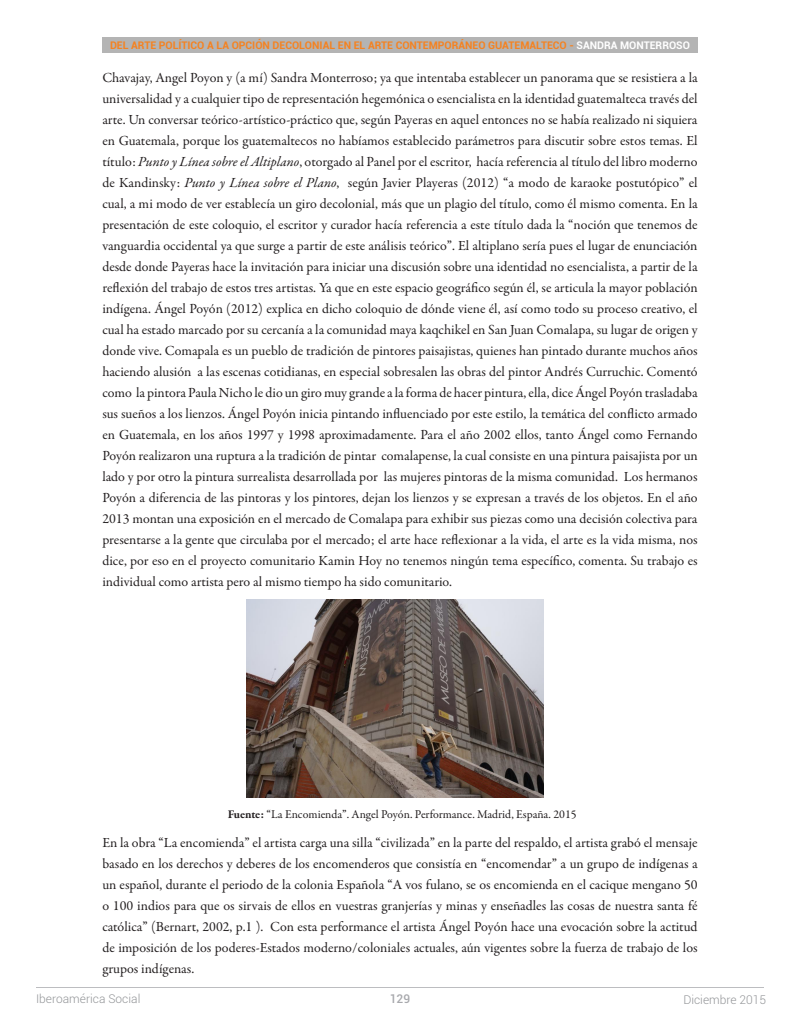
<style>
.page{position:relative;width:800px;height:1024px;background:#fff}
.page>*{position:absolute;margin:0;border:0;box-sizing:border-box;transform-origin:0 0}
.Cuerpo_A{font:14px/21px "Garamond Premr Pro";color:#231f20;text-align:justify}
.Por_omisión_A{font:14px/21px "Garamond Premr Pro";color:#231f20;text-align:justify}
.Por_omisión_A-2{font:12px "Garamond Premr Pro";letter-spacing:-.005em;color:#231f20}
.t1{font:300 12px "Roboto";color:#939598}
.t2{font:500 12px "Roboto";color:#a8a9ad}
.t3{font:700 10.5px "Roboto";color:#f58220}
.s1{color:#fff}
.s2{font-style:italic}
.s3{font-weight:500}
.s4{font-weight:700}
</style>
<div class="page">
<hr style="left:36px;top:987px;width:728px;height:1px;background:#bcbdc0">
<div style="left:102px;top:38px;width:596px;height:15px;background:#b4b4b4"></div>
<img style="left:247px;top:600px;width:297px;height:197px">
<p class="t3" style="left:110px;top:37px;width:581px">DEL ARTE POLÍTICO A LA OPCIÓN DECOLONIAL EN EL ARTE CONTEMPORÁNEO GUATEMALTECO - <span class="s1">SANDRA MONTERROSO</span></p>
<p class="Cuerpo_A" style="left:102px;top:67px;width:597px">Chavajay, Angel Poyon y (a mí) Sandra Monterroso; ya que intentaba establecer un panorama que se resistiera a la universalidad y a cualquier tipo de representación hegemónica o esencialista en la identidad guatemalteca través del arte. Un conversar teórico-artístico-práctico que, según Payeras en aquel entonces no se había realizado ni siquiera en Guatemala, porque los guatemaltecos no habíamos establecido parámetros para discutir sobre estos temas. El título: <span class="s2">Punto y Línea sobre el Altiplano</span>, otorgado al Panel por el escritor, hacía referencia al título del libro moderno de Kandinsky: <span class="s2">Punto y Línea sobre el Plano</span>, según Javier Playeras (2012) <span class="s3">“</span>a modo de karaoke postutópico<span class="s3">”</span> el cual, a mi modo de ver establecía un giro decolonial, más que un plagio del título, como él mismo comenta. En la presentación de este coloquio, el escritor y curador hacía referencia a este título dada la <span class="s3">“</span>noción que tenemos de vanguardia occidental ya que surge a partir de este análisis teórico<span class="s3">”</span>. El altiplano sería pues el lugar de enunciación desde donde Payeras hace la invitación para iniciar una discusión sobre una identidad no esencialista, a partir de la reflexión del trabajo de estos tres artistas. Ya que en este espacio geográfico según él, se articula la mayor población indígena. Ángel Poyón (2012) explica en dicho coloquio de dónde viene él, así como todo su proceso creativo, el cual ha estado marcado por su cercanía a la comunidad maya kaqchikel en San Juan Comalapa, su lugar de origen y donde vive. Comapala es un pueblo de tradición de pintores paisajistas, quienes han pintado durante muchos años haciendo alusión a las escenas cotidianas, en especial sobresalen las obras del pintor Andrés Curruchic. Comentó como la pintora Paula Nicho le dio un giro muy grande a la forma de hacer pintura, ella, dice Ángel Poyón trasladaba sus sueños a los lienzos. Ángel Poyón inicia pintando influenciado por este estilo, la temática del conflicto armado en Guatemala, en los años 1997 y 1998 aproximadamente. Para el año 2002 ellos, tanto Ángel como Fernando Poyón realizaron una ruptura a la tradición de pintar comalapense, la cual consiste en una pintura paisajista por un lado y por otro la pintura surrealista desarrollada por las mujeres pintoras de la misma comunidad. Los hermanos Poyón a diferencia de las pintoras y los pintores, dejan los lienzos y se expresan a través de los objetos. En el año 2013 montan una exposición en el mercado de Comalapa para exhibir sus piezas como una decisión colectiva para presentarse a la gente que circulaba por el mercado; el arte hace reflexionar a la vida, el arte es la vida misma, nos dice, por eso en el proyecto comunitario Kamin Hoy no tenemos ningún tema específico, comenta. Su trabajo es individual como artista pero al mismo tiempo ha sido comunitario.</p>
<p class="Por_omisión_A-2" style="left:228px;top:807px;width:350px"><span class="s4">Fuente:</span> <span class="s3">“</span>La Encomienda<span class="s3">”</span>. Angel Poyón. Performance. Madrid, España. 2015</p>
<p class="Por_omisión_A" style="left:102px;top:832px;width:597px">En la obra <span class="s3">“</span>La encomienda<span class="s3">”</span> el artista carga una silla <span class="s3">“</span>civilizada<span class="s3">”</span> en la parte del respaldo, el artista grabó el mensaje basado en los derechos y deberes de los encomenderos que consistía en <span class="s3">“</span>encomendar<span class="s3">”</span> a un grupo de ind<span class="s3">í</span>genas a un español, durante el periodo de la colonia Española <span class="s3">“</span>A vos fulano, se os encomienda en el cacique mengano 50 o 100 indios para que os sirvais de ellos en vuestras granjerías y minas y enseñadles las cosas de nuestra santa fé católica<span class="s3">”</span> (Bernart, 2002, p.1 ). Con esta performance el artista Ángel Poyón hace una evocación sobre la actitud de imposición de los poderes-Estados moderno/coloniales actuales, aún vigentes sobre la fuerza de trabajo de los grupos indígenas.</p>
<p class="t1" style="left:36px;top:990px;width:106px">Iberoamérica Social</p>
<p class="t2" style="left:390px;top:990px;width:22px">129</p>
<p class="t1" style="left:683px;top:991px;width:84px">Diciembre 2015</p>
</div>
